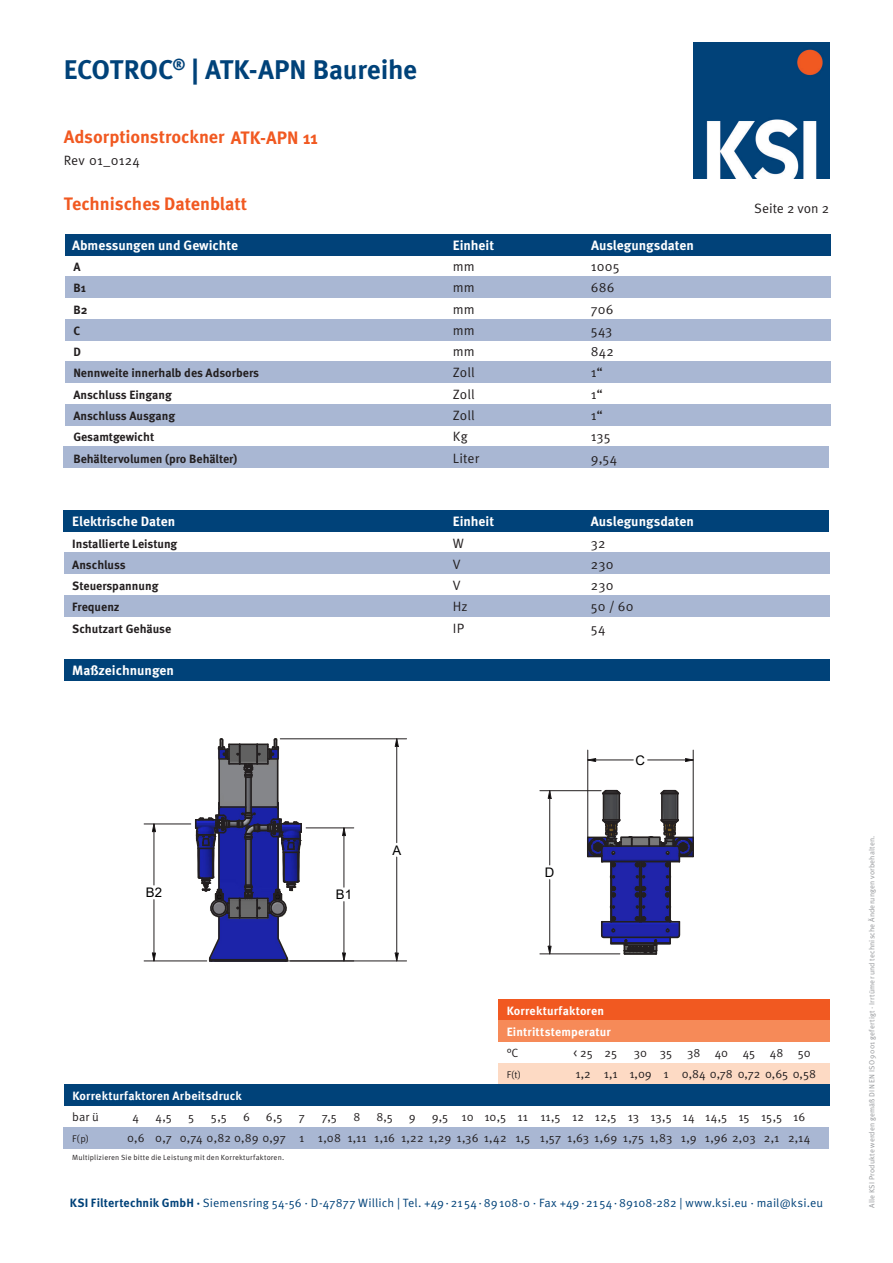
<style>
.page{position:relative;width:893px;height:1263px;background:#fff}
.page>*{position:absolute;margin:0;border:0;box-sizing:border-box;transform-origin:0 0}
.t1{font:700 27px "Meta OT";letter-spacing:-.01em;color:#004279}
.t2{font:700 18px "Meta OT";letter-spacing:-.005em;color:#f15921}
.t3{font:13.5px/21.3px "Meta OT";letter-spacing:.005em;color:#231f20}
.t4{font:700 13.5px "Meta OT";color:#fff}
.t5{font:13.2px "Arial";color:#000}
.t6{font:12px "Meta OT";color:#231f20}
.t7{font:700 12px/21.3px "Meta OT";color:#231f20}
.t8{font:12px "Meta OT";letter-spacing:.01em;color:#004279}
.t9{font:700 12px/21.3px "Meta OT";letter-spacing:.01em;color:#fff}
.t10{font:9.75px "Meta OT";color:#231f20}
.t11{font:7.5px "Meta OT";letter-spacing:.025em;color:#939598}
.t12{font:7.5px "Meta OT";letter-spacing:.02em;color:#231f20}
.s1{font-weight:700}
</style>
<div class="page">
<div style="left:64px;top:595px;width:766px;height:22px;background:#a9b7d3"></div>
<div style="left:64px;top:553px;width:766px;height:21px;background:#a9b7d3"></div>
<div style="left:498px;top:999px;width:332px;height:21px;background:#f15921"></div>
<div style="left:498px;top:1020px;width:332px;height:22px;background:#f68a58"></div>
<div style="left:498px;top:1063px;width:332px;height:21px;background:#fddac4"></div>
<div style="left:64px;top:1127px;width:765px;height:21px;background:#a9b7d3"></div>
<div style="left:65px;top:234px;width:765px;height:21px;background:#014279"></div>
<div style="left:65px;top:319px;width:765px;height:21px;background:#a9b7d3"></div>
<div style="left:65px;top:276px;width:765px;height:22px;background:#a9b7d3"></div>
<img style="left:693px;top:43px;width:136px;height:136px">
<div style="left:64px;top:659px;width:766px;height:21px;background:#004279"></div>
<div style="left:64px;top:510px;width:765px;height:21px;background:#004279"></div>
<div style="left:64px;top:1084px;width:765px;height:21px;background:#004279"></div>
<div style="left:65px;top:361px;width:765px;height:22px;background:#a9b7d3"></div>
<div style="left:65px;top:404px;width:765px;height:21px;background:#a9b7d3"></div>
<div style="left:64px;top:446px;width:765px;height:22px;background:#a9b7d3"></div>
<img style="left:220px;top:739px;width:82px;height:63px">
<hr style="left:277px;top:759px;width:1px;height:49px;background:#231f20">
<hr style="left:218px;top:759px;width:2px;height:49px;background:#231f20">
<hr style="left:245px;top:777px;width:2px;height:36px;background:#231f20">
<hr style="left:250px;top:777px;width:2px;height:36px;background:#231f20">
<svg style="left:194px;top:802px;width:109px;height:160px"></svg>
<svg style="left:217px;top:738px;width:63px;height:41px"></svg>
<svg style="left:342px;top:828px;width:4px;height:8px"></svg>
<svg style="left:342px;top:952px;width:4px;height:10px"></svg>
<hr style="left:344px;top:835px;width:1px;height:52px;background:#231f20">
<hr style="left:344px;top:901px;width:1px;height:52px;background:#231f20">
<hr style="left:306px;top:827px;width:48px;height:1px;background:#231f20">
<hr style="left:215px;top:960px;width:139px;height:1px;background:#231f20">
<svg style="left:151px;top:824px;width:5px;height:8px"></svg>
<svg style="left:151px;top:952px;width:5px;height:10px"></svg>
<hr style="left:154px;top:832px;width:1px;height:53px;background:#231f20">
<hr style="left:154px;top:900px;width:1px;height:53px;background:#231f20">
<hr style="left:144px;top:823px;width:47px;height:1px;background:#231f20">
<hr style="left:144px;top:960px;width:63px;height:1px;background:#231f20">
<svg style="left:394px;top:952px;width:5px;height:10px"></svg>
<svg style="left:394px;top:739px;width:5px;height:8px"></svg>
<hr style="left:396px;top:857px;width:1px;height:96px;background:#231f20">
<hr style="left:396px;top:746px;width:1px;height:97px;background:#231f20">
<hr style="left:290px;top:960px;width:117px;height:1px;background:#231f20">
<hr style="left:280px;top:738px;width:127px;height:1px;background:#231f20">
<img style="left:587px;top:910px;width:82px;height:45px">
<hr style="left:669px;top:862px;width:2px;height:60px;background:#231f20">
<hr style="left:641px;top:862px;width:1px;height:60px;background:#231f20">
<hr style="left:639px;top:862px;width:2px;height:60px;background:#231f20">
<hr style="left:610px;top:862px;width:2px;height:60px;background:#231f20">
<svg style="left:600px;top:916px;width:81px;height:39px"></svg>
<svg style="left:586px;top:789px;width:108px;height:121px"></svg>
<svg style="left:547px;top:945px;width:5px;height:10px"></svg>
<svg style="left:547px;top:791px;width:5px;height:8px"></svg>
<hr style="left:549px;top:879px;width:1px;height:67px;background:#231f20">
<hr style="left:549px;top:798px;width:1px;height:67px;background:#231f20">
<hr style="left:540px;top:790px;width:61px;height:1px;background:#231f20">
<hr style="left:540px;top:953px;width:80px;height:1px;background:#231f20">
<svg style="left:588px;top:758px;width:9px;height:4px"></svg>
<svg style="left:685px;top:758px;width:8px;height:4px"></svg>
<hr style="left:596px;top:759px;width:37px;height:1px;background:#231f20">
<hr style="left:648px;top:759px;width:37px;height:1px;background:#231f20">
<hr style="left:693px;top:750px;width:1px;height:87px;background:#231f20">
<hr style="left:587px;top:750px;width:1px;height:87px;background:#231f20">
<h1 class="t1" style="left:64px;top:53px;width:355px">ECOTROC<sup>®</sup> | ATK-APN Baureihe</h1>
<p class="t2" style="left:64px;top:125px;width:256px">Adsorptionstrockner ATK-APN 11</p>
<p class="t3" style="left:64px;top:150px;width:78px">Rev 01_0124</p>
<h2 class="t2" style="left:64px;top:193px;width:185px">Technisches Datenblatt</h2>
<p class="t4" style="left:72px;top:237px;width:167px">Abmessungen und Gewichte</p>
<p class="t4" style="left:453px;top:237px;width:43px">Einheit</p>
<p class="t4" style="left:591px;top:237px;width:104px">Auslegungsdaten</p>
<p class="t7" style="left:73px;top:256px;width:9px">A</p>
<p class="t7" style="left:73px;top:278px;width:14px">B1</p>
<p class="t7" style="left:73px;top:299px;width:16px">B2</p>
<p class="t7" style="left:73px;top:320px;width:8px">C</p>
<p class="t7" style="left:73px;top:341px;width:9px">D</p>
<p class="t7" style="left:73px;top:363px;width:187px">Nennweite innerhalb des Adsorbers</p>
<p class="t7" style="left:73px;top:384px;width:100px">Anschluss Eingang</p>
<p class="t7" style="left:73px;top:405px;width:103px">Anschluss Ausgang</p>
<p class="t7" style="left:73px;top:427px;width:82px">Gesamtgewicht</p>
<p class="t7" style="left:73px;top:448px;width:166px">Behältervolumen (pro Behälter)</p>
<p class="t3" style="left:453px;top:256px;width:23px">mm</p>
<p class="t3" style="left:453px;top:277px;width:23px">mm</p>
<p class="t3" style="left:453px;top:298px;width:23px">mm</p>
<p class="t3" style="left:453px;top:320px;width:23px">mm</p>
<p class="t3" style="left:453px;top:341px;width:23px">mm</p>
<p class="t3" style="left:453px;top:362px;width:23px">Zoll</p>
<p class="t3" style="left:453px;top:384px;width:23px">Zoll</p>
<p class="t3" style="left:453px;top:405px;width:23px">Zoll</p>
<p class="t3" style="left:453px;top:426px;width:16px">Kg</p>
<p class="t3" style="left:453px;top:447px;width:28px">Liter</p>
<p class="t3" style="left:591px;top:256px;width:30px">1005</p>
<p class="t3" style="left:591px;top:277px;width:25px">686</p>
<p class="t3" style="left:591px;top:298px;width:24px">706</p>
<p class="t3" style="left:591px;top:320px;width:23px">543</p>
<p class="t3" style="left:591px;top:341px;width:24px">842</p>
<p class="t3" style="left:591px;top:362px;width:13px">1“</p>
<p class="t3" style="left:591px;top:384px;width:13px">1“</p>
<p class="t3" style="left:591px;top:405px;width:13px">1“</p>
<p class="t3" style="left:591px;top:426px;width:21px">135</p>
<p class="t3" style="left:591px;top:447px;width:28px">9,54</p>
<p class="t4" style="left:72px;top:513px;width:104px">Elektrische Daten</p>
<p class="t7" style="left:72px;top:533px;width:107px">Installierte Leistung<br>Anschluss<br>Steuerspannung<br>Frequenz<br>Schutzart Gehäuse</p>
<p class="t3" style="left:453px;top:532px;width:16px">W<br>V<br>V<br>Hz<br>IP</p>
<p class="t4" style="left:453px;top:513px;width:43px">Einheit</p>
<p class="t4" style="left:591px;top:513px;width:104px">Auslegungsdaten</p>
<p class="t3" style="left:591px;top:532px;width:16px">32</p>
<p class="t3" style="left:591px;top:554px;width:24px">230</p>
<p class="t3" style="left:591px;top:575px;width:24px">230</p>
<p class="t3" style="left:591px;top:596px;width:44px">50 / 60</p>
<p class="t3" style="left:591px;top:617px;width:16px">54</p>
<p class="t4" style="left:72px;top:662px;width:103px">Maßzeichnungen</p>
<p class="t5" style="left:146px;top:883px;width:18px">B2</p>
<p class="t5" style="left:336px;top:885px;width:18px">B1</p>
<p class="t5" style="left:392px;top:841px;width:10px">A</p>
<p class="t5" style="left:545px;top:863px;width:11px">D</p>
<p class="t5" style="left:636px;top:751px;width:11px">C</p>
<p class="t3" style="left:754px;top:197px;width:77px">Seite 2 von 2</p>
<p class="t9" style="left:72px;top:1085px;width:171px">Korrekturfaktoren Arbeitsdruck</p>
<p class="t9" style="left:507px;top:1000px;width:106px">Korrekturfaktoren<br>Eintrittstemperatur</p>
<p class="t6" style="left:507px;top:1046px;width:13px">°C</p>
<p class="t6" style="left:574px;top:1046px;width:45px">&lt; 25 25</p>
<p class="t6" style="left:634px;top:1046px;width:178px">30 35 38 40 45 48 50</p>
<p class="t10" style="left:507px;top:1069px;width:16px">F(t)</p>
<p class="t6" style="left:576px;top:1067px;width:242px">1,2 1,1 1,09 1 0,84 0,78 0,72 0,65 0,58</p>
<p class="t6" style="left:72px;top:1109px;width:28px">bar ü</p>
<p class="t6" style="left:133px;top:1109px;width:8px">4</p>
<p class="t6" style="left:155px;top:1109px;width:18px">4,5</p>
<p class="t6" style="left:188px;top:1109px;width:8px">5</p>
<p class="t6" style="left:211px;top:1109px;width:17px">5,5</p>
<p class="t6" style="left:243px;top:1109px;width:8px">6</p>
<p class="t6" style="left:266px;top:1109px;width:18px">6,5</p>
<p class="t6" style="left:299px;top:1109px;width:8px">7</p>
<p class="t6" style="left:322px;top:1109px;width:16px">7,5</p>
<p class="t6" style="left:354px;top:1109px;width:8px">8</p>
<p class="t6" style="left:376px;top:1109px;width:18px">8,5</p>
<p class="t6" style="left:409px;top:1109px;width:8px">9</p>
<p class="t6" style="left:432px;top:1109px;width:375px">9,5 10 10,5 11 11,5 12 12,5 13 13,5 14 14,5 15 15,5 16</p>
<p class="t10" style="left:72px;top:1133px;width:18px">F(p)</p>
<p class="t6" style="left:127px;top:1131px;width:685px">0,6 0,7 0,74 0,82 0,89 0,97 1 1,08 1,11 1,16 1,22 1,29 1,36 1,42 1,5 1,57 1,63 1,69 1,75 1,83 1,9 1,96 2,03 2,1 2,14</p>
<p class="t5" style="left:153px;top:1128px;width:11px">D</p>
<p class="t12" style="left:72px;top:1153px;width:213px">Multiplizieren Sie bitte die Leistung mit den Korrekturfaktoren.</p>
<p class="t8" style="left:70px;top:1195px;width:755px"><span class="s1">KSI Filtertechnik GmbH ·</span> Siemensring 54-56 · D-47877 Willich | Tel. +49·2154·89108-0 · Fax +49·2154·89108-282 | www.ksi.eu · mail@ksi.eu</p>
<p class="t11" style="left:867px;top:1208px;width:373px;rotate:-90deg">Alle KSI Produkte werden gemäß DIN EN ISO 9001 gefertigt · Irrtümer und technische Änderungen vorbehalten.</p>
</div>
